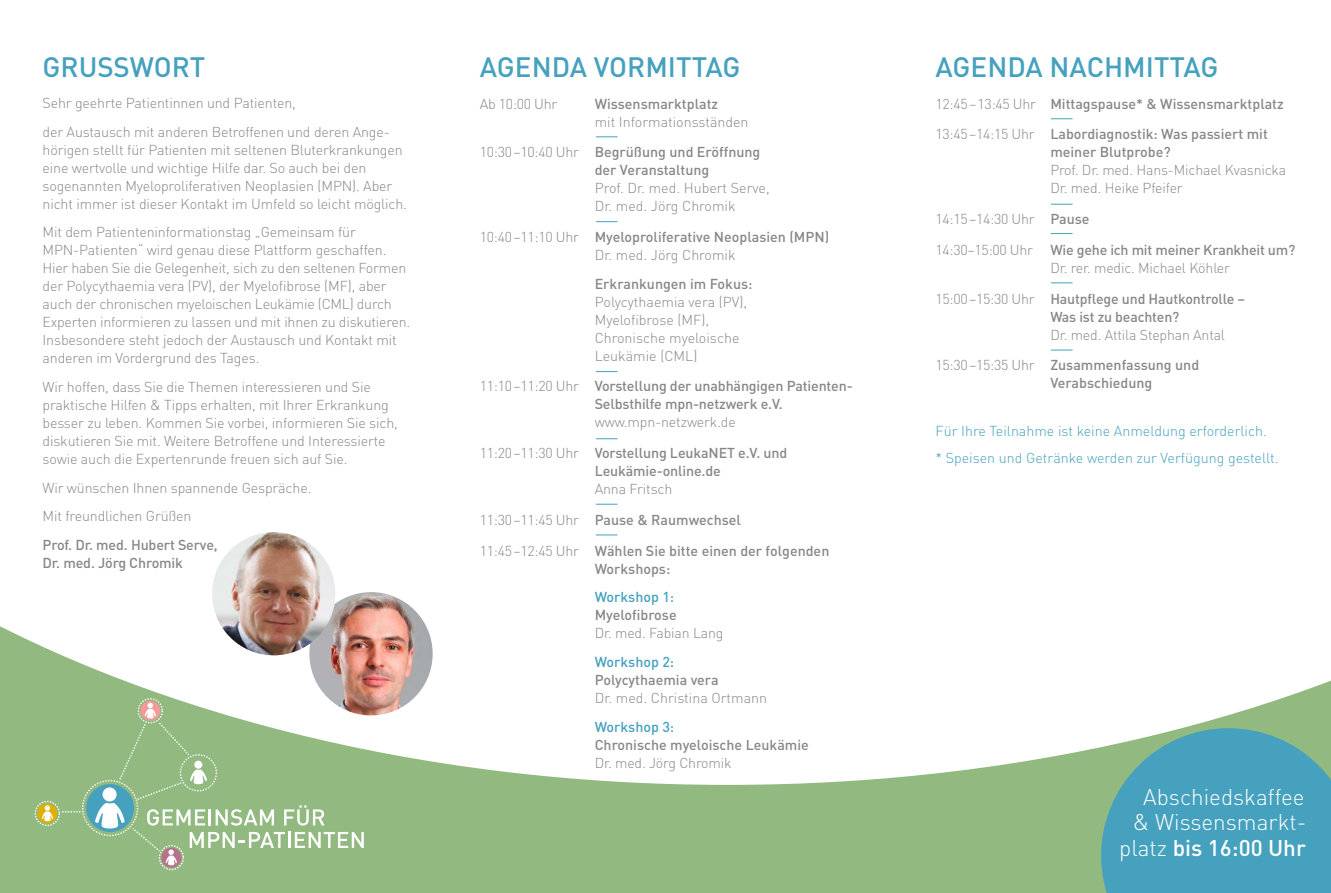
<style>
.page{position:relative;width:1331px;height:893px;background:#91b980}
.page>*{position:absolute;margin:0;border:0;box-sizing:border-box;transform-origin:0 0}
.t1{font:500 27.75px "DIN";color:#45a1be}
.t2{font:300 22.5px/25.5px "DIN";color:#fff;text-align:right}
.t3{font:300 14.25px/18px "DIN";letter-spacing:-.01em;color:#878786}
.t4{font:500 14.25px/30.8px "DIN";color:#878786}
.t5{font:300 14.25px/26.5px "DIN";color:#45a1be}
.t6{font:500 14.25px "DIN";color:#45a1be}
.s1{font-weight:300}
.s2{font-weight:500}
</style>
<div class="page">
<div style="left:0;top:0;width:1331px;height:785px;background:#fff"></div>
<svg style="left:1101px;top:728px;width:230px;height:165px;background:#51a5b8"></svg>
<div style="left:86px;top:784px;width:48px;height:48px;background:#45a1be;border-radius:50%"></div>
<div style="left:140px;top:701px;width:20px;height:20px;background:#f39b9b;border-radius:50%"></div>
<div style="left:138px;top:698px;width:25px;height:25px;border:1px dashed #fff;border-radius:50%"></div>
<svg style="left:37px;top:803px;width:20px;height:20px"></svg>
<div style="left:35px;top:801px;width:25px;height:25px;border:1px dashed #fff;border-radius:50%"></div>
<svg style="left:161px;top:848px;width:20px;height:20px"></svg>
<div style="left:159px;top:845px;width:25px;height:25px;border:1px dashed #fff;border-radius:50%"></div>
<svg style="left:62px;top:811px;width:18px;height:1px"></svg>
<svg style="left:42px;top:805px;width:11px;height:16px"></svg>
<svg style="left:95px;top:703px;width:269px;height:162px"></svg>
<svg style="left:596px;top:137px;width:21px;height:1px"></svg>
<svg style="left:596px;top:221px;width:21px;height:1px"></svg>
<svg style="left:596px;top:371px;width:21px;height:1px"></svg>
<svg style="left:596px;top:438px;width:21px;height:1px"></svg>
<svg style="left:596px;top:504px;width:21px;height:1px"></svg>
<svg style="left:596px;top:535px;width:21px;height:1px"></svg>
<svg style="left:1051px;top:119px;width:21px;height:1px"></svg>
<svg style="left:1051px;top:233px;width:21px;height:1px"></svg>
<svg style="left:1051px;top:204px;width:21px;height:1px"></svg>
<svg style="left:1051px;top:283px;width:21px;height:1px"></svg>
<svg style="left:1051px;top:350px;width:21px;height:1px"></svg>
<img style="left:309px;top:592px;width:124px;height:123px;border-radius:62px">
<img style="left:212px;top:532px;width:123px;height:123px;border-radius:62px">
<h1 class="t1" style="left:43px;top:49px;width:164px">GRUSSWORT</h1>
<h1 class="t1" style="left:480px;top:49px;width:262px">AGENDA VORMITTAG</h1>
<h1 class="t1" style="left:935px;top:49px;width:284px">AGENDA NACHMITTAG</h1>
<p class="t3" style="left:43px;top:89px;width:349px;line-height:28.7px">Sehr geehrte Patientinnen und Patienten,<br>der Austausch mit anderen Betroffenen und deren Ange-</p>
<p class="t3" style="left:43px;top:141px;width:366px">hörigen stellt für Patienten mit seltenen Bluterkrankungen eine wertvolle und wichtige Hilfe dar. So auch bei den sogenannten Myeloproliferativen Neoplasien (MPN). Aber nicht immer ist dieser Kontakt im Umfeld so leicht möglich.</p>
<p class="t3" style="left:43px;top:223px;width:369px">Mit dem Patienteninformationstag „Gemeinsam für MPN-Patienten“ wird genau diese Plattform geschaffen.<br>Hier haben Sie die Gelegenheit, sich zu den seltenen Formen der Polycythaemia vera (PV), der Myelofibrose (MF), aber auch der chronischen myeloischen Leukämie (CML) durch Experten informieren zu lassen und mit ihnen zu diskutieren.<br>Insbesondere steht jedoch der Austausch und Kontakt mit anderen im Vordergrund des Tages.</p>
<p class="t3" style="left:43px;top:378px;width:357px">Wir hoffen, dass Sie die Themen interessieren und Sie praktische Hilfen &amp; Tipps erhalten, mit Ihrer Erkrankung besser zu leben. Kommen Sie vorbei, informieren Sie sich, diskutieren Sie mit. Weitere Betroffene und Interessierte sowie auch die Expertenrunde freuen sich auf Sie.</p>
<p class="t3" style="left:43px;top:473px;width:270px;line-height:28.7px">Wir wünschen Ihnen spannende Gespräche.<br>Mit freundlichen Grüßen</p>
<p class="t4" style="left:43px;top:535px;width:177px;line-height:18px">Prof. Dr. med. Hubert Serve,<br>Dr. med. Jörg Chromik</p>
<p class="t4" style="left:935px;top:88px;width:350px"><span class="s1">12:45–13:45 Uhr</span> Mittagspause* &amp; Wissensmarktplatz<br><span class="s1">13:45–14:15 Uhr</span> Labordiagnostik: Was passiert mit</p>
<p class="t4" style="left:1050px;top:136px;width:122px">meiner Blutprobe?</p>
<p class="t3" style="left:1050px;top:161px;width:237px">Prof. Dr. med. Hans-Michael Kvasnicka<br>Dr. med. Heike Pfeifer</p>
<p class="t4" style="left:935px;top:203px;width:361px"><span class="s1">14:15–14:30 Uhr</span> Pause<br><span class="s1">14:30–15:00 Uhr</span> Wie gehe ich mit meiner Krankheit um?</p>
<p class="t3" style="left:935px;top:252px;width:311px;line-height:30.8px;text-indent:115px">Dr. rer. medic. Michael Köhler<br>15:00–15:30 Uhr <span class="s2">Hautpflege und Hautkontrolle –</span></p>
<p class="t4" style="left:1050px;top:301px;width:131px">Was ist zu beachten?</p>
<p class="t3" style="left:935px;top:319px;width:291px;line-height:30.8px;text-indent:115px">Dr. med. Attila Stephan Antal<br>15:30–15:35 Uhr <span class="s2">Zusammenfassung und</span></p>
<p class="t4" style="left:1050px;top:367px;width:104px">Verabschiedung</p>
<p class="t5" style="left:935px;top:418px;width:345px">Für Ihre Teilnahme ist keine Anmeldung erforderlich.<br>* Speisen und Getränke werden zur Verfügung gestellt.</p>
<p class="t3" style="left:480px;top:94px;width:79px">Ab 10:00 Uhr</p>
<p class="t4" style="left:595px;top:88px;width:125px">Wissensmarktplatz</p>
<p class="t3" style="left:480px;top:106px;width:282px;line-height:30.8px;text-indent:115px">mit Informationsständen<br>10:30–10:40 Uhr <span class="s2">Begrüßung und Eröffnung</span></p>
<p class="t4" style="left:595px;top:154px;width:116px">der Veranstaltung</p>
<p class="t3" style="left:595px;top:179px;width:176px">Prof. Dr. med. Hubert Serve,<br>Dr. med. Jörg Chromik</p>
<p class="t4" style="left:595px;top:227px;width:236px;line-height:18px;text-indent:-115px"><span class="s1">10:40–11:10 Uhr</span> Myeloproliferative Neoplasien (MPN)<br><span class="s1">Dr. med. Jörg Chromik</span></p>
<p class="t4" style="left:595px;top:268px;width:159px">Erkrankungen im Fokus:</p>
<p class="t3" style="left:595px;top:292px;width:154px">Polycythaemia vera (PV),<br>Myelofibrose (MF),<br>Chronische myeloische<br>Leukämie (CML)</p>
<p class="t4" style="left:595px;top:377px;width:260px;line-height:18px;text-indent:-115px"><span class="s1">11:10–11:20 Uhr</span> Vorstellung der unabhängigen Patienten-<br>Selbsthilfe mpn-netzwerk e.V.</p>
<p class="t3" style="left:480px;top:407px;width:309px;line-height:30.8px;text-indent:115px">www.mpn-netzwerk.de<br>11:20–11:30 Uhr <span class="s2">Vorstellung LeukaNET e.V. und</span></p>
<p class="t4" style="left:595px;top:455px;width:128px">Leukämie-online.de</p>
<p class="t4" style="left:480px;top:473px;width:351px;text-indent:115px"><span class="s1">Anna Fritsch<br>11:30–11:45 Uhr</span> Pause &amp; Raumwechsel<br><span class="s1">11:45–12:45 Uhr</span> Wählen Sie bitte einen der folgenden</p>
<p class="t4" style="left:595px;top:553px;width:77px">Workshops:</p>
<p class="t6" style="left:595px;top:588px;width:81px">Workshop 1:</p>
<p class="t4" style="left:595px;top:599px;width:84px">Myelofibrose</p>
<p class="t3" style="left:595px;top:624px;width:130px">Dr. med. Fabian Lang</p>
<p class="t6" style="left:595px;top:653px;width:81px">Workshop 2:</p>
<p class="t4" style="left:595px;top:664px;width:125px">Polycythaemia vera</p>
<p class="t3" style="left:595px;top:689px;width:174px">Dr. med. Christina Ortmann</p>
<p class="t6" style="left:595px;top:717px;width:81px">Workshop 3:</p>
<p class="t4" style="left:595px;top:729px;width:216px">Chronische myeloische Leukämie</p>
<p class="t3" style="left:595px;top:753px;width:138px">Dr. med. Jörg Chromik</p>
<h2 class="t2" style="left:1119px;top:784px;width:189px">Abschiedskaffee<br>&amp; Wissensmarkt&shy;platz <span class="s2">bis 16:00 Uhr</span></h2>
</div>
